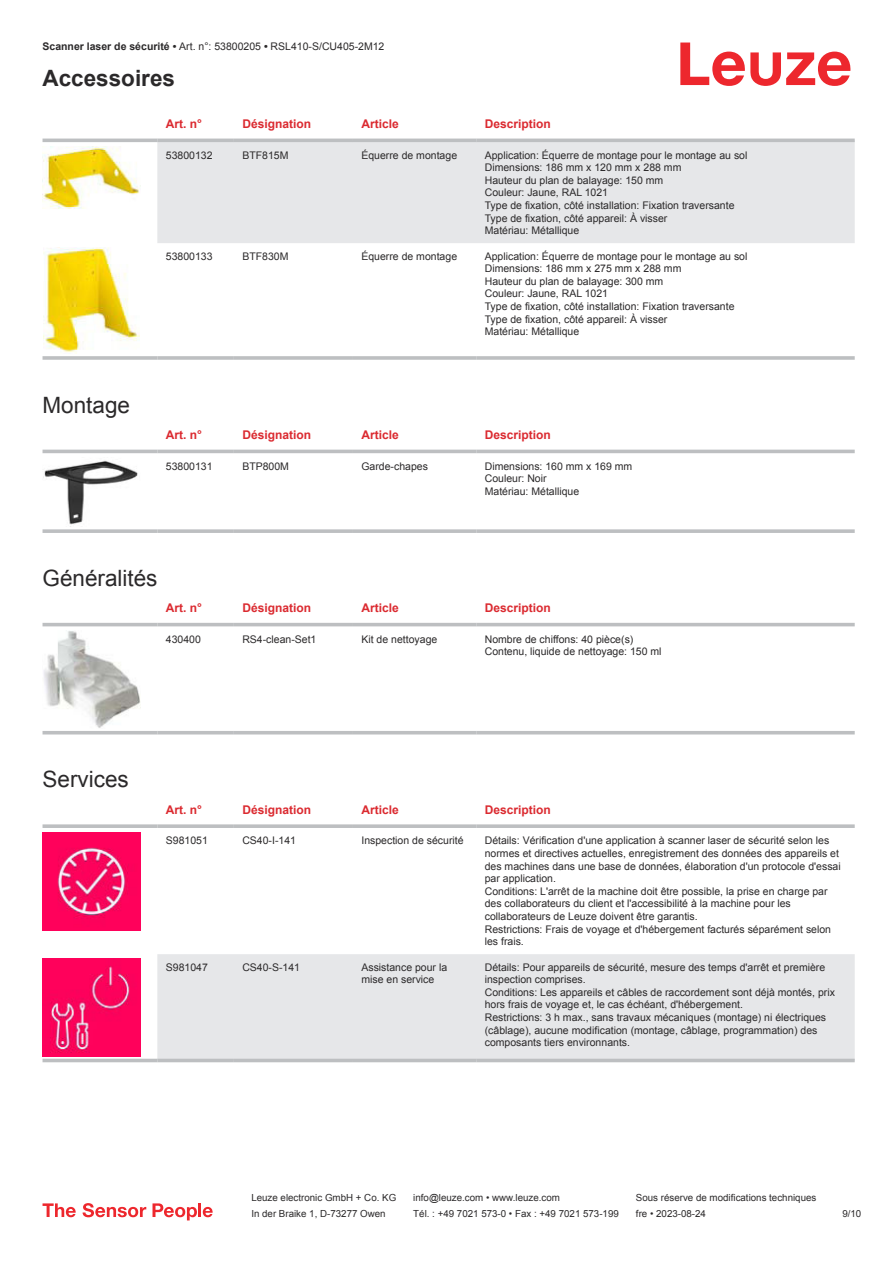
<style>
.page{position:relative;width:893px;height:1263px;background:#fff}
.page>*{position:absolute;margin:0;border:0;box-sizing:border-box;transform-origin:0 0}
.t1{font:22.5px "Arial";color:#2b292a}
.t2{font:700 22.5px "Arial";color:#2b292a}
.t3{font:700 12px "Arial";color:#db2a30}
.t4{font:10.5px/12.6px "Arial";color:#2b292a}
.t5{font:9.75px "Arial";color:#2b292a}
.s1{font-weight:700}
</style>
<div class="page">
<svg style="left:680px;top:43px;width:170px;height:43px"></svg>
<svg style="left:43px;top:138px;width:812px;height:49px"></svg>
<div style="left:157px;top:142px;width:698px;height:101px;background:#e6e7e9"></div>
<hr style="left:43px;top:139px;width:114px;height:3px;background:#bdbfc1">
<hr style="left:157px;top:139px;width:77px;height:3px;background:#bdbfc1">
<hr style="left:234px;top:139px;width:119px;height:3px;background:#bdbfc1">
<hr style="left:353px;top:139px;width:123px;height:3px;background:#bdbfc1">
<hr style="left:476px;top:139px;width:379px;height:3px;background:#bdbfc1">
<hr style="left:43px;top:356px;width:114px;height:4px;background:#bdbfc1">
<hr style="left:157px;top:356px;width:77px;height:4px;background:#c8cacb">
<hr style="left:234px;top:356px;width:119px;height:4px;background:#c3c5c6">
<hr style="left:353px;top:356px;width:123px;height:4px;background:#bdbfc1">
<hr style="left:476px;top:356px;width:379px;height:4px;background:#c8cacb">
<img style="left:43px;top:146px;width:97px;height:63px">
<img style="left:43px;top:247px;width:97px;height:107px">
<svg style="left:43px;top:449px;width:812px;height:5px;fill:#efefef"></svg>
<hr style="left:43px;top:450px;width:114px;height:3px;background:#bdbfc1">
<hr style="left:157px;top:450px;width:77px;height:3px;background:#bdbfc1">
<hr style="left:234px;top:450px;width:119px;height:3px;background:#bdbfc1">
<hr style="left:353px;top:450px;width:123px;height:3px;background:#bdbfc1">
<hr style="left:476px;top:450px;width:379px;height:3px;background:#bdbfc1">
<svg style="left:43px;top:529px;width:114px;height:4px"></svg>
<svg style="left:157px;top:529px;width:77px;height:4px"></svg>
<svg style="left:234px;top:529px;width:119px;height:4px"></svg>
<svg style="left:353px;top:529px;width:123px;height:4px"></svg>
<svg style="left:476px;top:529px;width:379px;height:4px;background:#c3c5c7"></svg>
<img style="left:43px;top:460px;width:95px;height:67px">
<svg style="left:43px;top:622px;width:812px;height:113px"></svg>
<hr style="left:43px;top:623px;width:114px;height:3px;background:#bdbfc1">
<hr style="left:157px;top:623px;width:77px;height:3px;background:#bdbfc1">
<hr style="left:234px;top:623px;width:119px;height:3px;background:#bdbfc1">
<hr style="left:353px;top:623px;width:123px;height:3px;background:#bdbfc1">
<hr style="left:476px;top:623px;width:379px;height:3px;background:#bdbfc1">
<hr style="left:43px;top:731px;width:114px;height:3px;background:#bdbfc1">
<hr style="left:157px;top:731px;width:77px;height:3px;background:#bdbfc1">
<hr style="left:234px;top:731px;width:119px;height:3px;background:#bdbfc1">
<hr style="left:353px;top:731px;width:123px;height:3px;background:#bdbfc1">
<hr style="left:476px;top:731px;width:379px;height:3px;background:#bdbfc1">
<img style="left:43px;top:631px;width:97px;height:97px">
<svg style="left:43px;top:832px;width:812px;height:231px"></svg>
<div style="left:157px;top:954px;width:698px;height:105px;background:#e6e7e9"></div>
<svg style="left:43px;top:824px;width:114px;height:4px"></svg>
<svg style="left:157px;top:824px;width:77px;height:4px"></svg>
<svg style="left:234px;top:824px;width:119px;height:4px"></svg>
<svg style="left:353px;top:824px;width:123px;height:4px"></svg>
<svg style="left:476px;top:824px;width:379px;height:4px;background:#c3c5c7"></svg>
<hr style="left:43px;top:1059px;width:114px;height:3px;background:#bdbfc1">
<hr style="left:157px;top:1059px;width:77px;height:3px;background:#bdbfc1">
<hr style="left:234px;top:1059px;width:119px;height:3px;background:#bdbfc1">
<hr style="left:353px;top:1059px;width:123px;height:3px;background:#bdbfc1">
<hr style="left:476px;top:1059px;width:379px;height:3px;background:#bdbfc1">
<img style="left:43px;top:832px;width:97px;height:98px">
<img style="left:43px;top:958px;width:97px;height:98px">
<svg style="left:43px;top:1203px;width:33px;height:14px"></svg>
<svg style="left:83px;top:1203px;width:63px;height:14px"></svg>
<svg style="left:153px;top:1203px;width:44px;height:17px"></svg>
<hr style="left:198px;top:1203px;width:3px;height:14px;background:#ed272d">
<svg style="left:203px;top:1207px;width:10px;height:10px"></svg>
<p class="t4" style="left:43px;top:41px;width:343px"><span class="s1">Scanner laser de sécurité •</span> Art. n°: 53800205 <span class="s1">•</span> RSL410-S/CU405-2M12</p>
<h1 class="t2" style="left:43px;top:70px;width:134px">Accessoires</h1>
<p class="t3" style="left:166px;top:119px;width:38px">Art. n°</p>
<p class="t3" style="left:242px;top:119px;width:70px">Désignation</p>
<p class="t3" style="left:361px;top:119px;width:39px">Article</p>
<p class="t3" style="left:485px;top:119px;width:68px">Description</p>
<p class="t4" style="left:166px;top:150px;width:48px">53800132</p>
<p class="t4" style="left:242px;top:150px;width:48px">BTF815M</p>
<p class="t4" style="left:361px;top:150px;width:97px">Équerre de montage</p>
<p class="t4" style="left:485px;top:150px;width:264px">Application: Équerre de montage pour le montage au sol Dimensions: 186 mm x 120 mm x 288 mm<br>Hauteur du plan de balayage: 150 mm<br>Couleur: Jaune, RAL 1021<br>Type de fixation, côté installation: Fixation traversante Type de fixation, côté appareil: À visser<br>Matériau: Métallique</p>
<p class="t4" style="left:166px;top:251px;width:48px">53800133</p>
<p class="t4" style="left:242px;top:251px;width:48px">BTF830M</p>
<p class="t4" style="left:361px;top:251px;width:97px">Équerre de montage</p>
<p class="t4" style="left:485px;top:251px;width:264px">Application: Équerre de montage pour le montage au sol Dimensions: 186 mm x 275 mm x 288 mm<br>Hauteur du plan de balayage: 300 mm<br>Couleur: Jaune, RAL 1021<br>Type de fixation, côté installation: Fixation traversante Type de fixation, côté appareil: À visser<br>Matériau: Métallique</p>
<h1 class="t1" style="left:43px;top:396px;width:89px">Montage</h1>
<p class="t3" style="left:166px;top:430px;width:38px">Art. n°</p>
<p class="t3" style="left:242px;top:430px;width:70px">Désignation</p>
<p class="t3" style="left:361px;top:430px;width:39px">Article</p>
<p class="t3" style="left:485px;top:430px;width:68px">Description</p>
<p class="t4" style="left:166px;top:461px;width:48px">53800131</p>
<p class="t4" style="left:242px;top:461px;width:48px">BTP800M</p>
<p class="t4" style="left:361px;top:461px;width:68px">Garde-chapes</p>
<p class="t4" style="left:485px;top:461px;width:149px">Dimensions: 160 mm x 169 mm<br>Couleur: Noir<br>Matériau: Métallique</p>
<h1 class="t1" style="left:43px;top:569px;width:117px">Généralités</h1>
<p class="t3" style="left:166px;top:603px;width:38px">Art. n°</p>
<p class="t3" style="left:242px;top:603px;width:70px">Désignation</p>
<p class="t3" style="left:361px;top:603px;width:39px">Article</p>
<p class="t3" style="left:485px;top:603px;width:68px">Description</p>
<p class="t4" style="left:166px;top:634px;width:37px">430400</p>
<p class="t4" style="left:242px;top:634px;width:76px">RS4-clean-Set1</p>
<p class="t4" style="left:361px;top:634px;width:77px">Kit de nettoyage</p>
<p class="t4" style="left:485px;top:634px;width:178px">Nombre de chiffons: 40 pièce(s)<br>Contenu, liquide de nettoyage: 150 ml</p>
<h1 class="t1" style="left:43px;top:771px;width:88px">Services</h1>
<p class="t3" style="left:166px;top:805px;width:38px">Art. n°</p>
<p class="t3" style="left:242px;top:805px;width:70px">Désignation</p>
<p class="t3" style="left:361px;top:805px;width:39px">Article</p>
<p class="t3" style="left:485px;top:805px;width:68px">Description</p>
<p class="t4" style="left:166px;top:835px;width:44px">S981051</p>
<p class="t4" style="left:242px;top:835px;width:55px">CS40-I-141</p>
<p class="t4" style="left:361px;top:835px;width:104px">Inspection de sécurité</p>
<p class="t4" style="left:485px;top:835px;width:357px">Détails: Vérification d'une application à scanner laser de sécurité selon les normes et directives actuelles, enregistrement des données des appareils et des machines dans une base de données, élaboration d'un protocole d'essai par application.<br>Conditions: L'arrêt de la machine doit être possible, la prise en charge par des collaborateurs du client et l'accessibilité à la machine pour les collaborateurs de Leuze doivent être garantis.<br>Restrictions: Frais de voyage et d'hébergement facturés séparément selon les frais.</p>
<p class="t4" style="left:166px;top:961px;width:44px">S981047</p>
<p class="t4" style="left:242px;top:961px;width:59px">CS40-S-141</p>
<p class="t4" style="left:361px;top:961px;width:87px">Assistance pour la mise en service</p>
<p class="t4" style="left:485px;top:961px;width:352px">Détails: Pour appareils de sécurité, mesure des temps d'arrêt et première inspection comprises.<br>Conditions: Les appareils et câbles de raccordement sont déjà montés, prix hors frais de voyage et, le cas échéant, d'hébergement.<br>Restrictions: 3 h max., sans travaux mécaniques (montage) ni électriques (câblage), aucune modification (montage, câblage, programmation) des composants tiers environnants.</p>
<p class="t5" style="left:251px;top:1194px;width:146px">Leuze electronic GmbH + Co. KG</p>
<p class="t5" style="left:413px;top:1194px;width:148px">info@leuze.com • www.leuze.com</p>
<p class="t5" style="left:636px;top:1194px;width:182px">Sous réserve de modifications techniques</p>
<p class="t5" style="left:251px;top:1210px;width:136px">In der Braike 1, D-73277 Owen</p>
<p class="t5" style="left:413px;top:1210px;width:207px">Tél. : +49 7021 573-0 • Fax : +49 7021 573-199</p>
<p class="t5" style="left:636px;top:1210px;width:72px">fre • 2023-08-24</p>
<p class="t5" style="left:842px;top:1210px;width:20px">9 /10</p>
</div>
